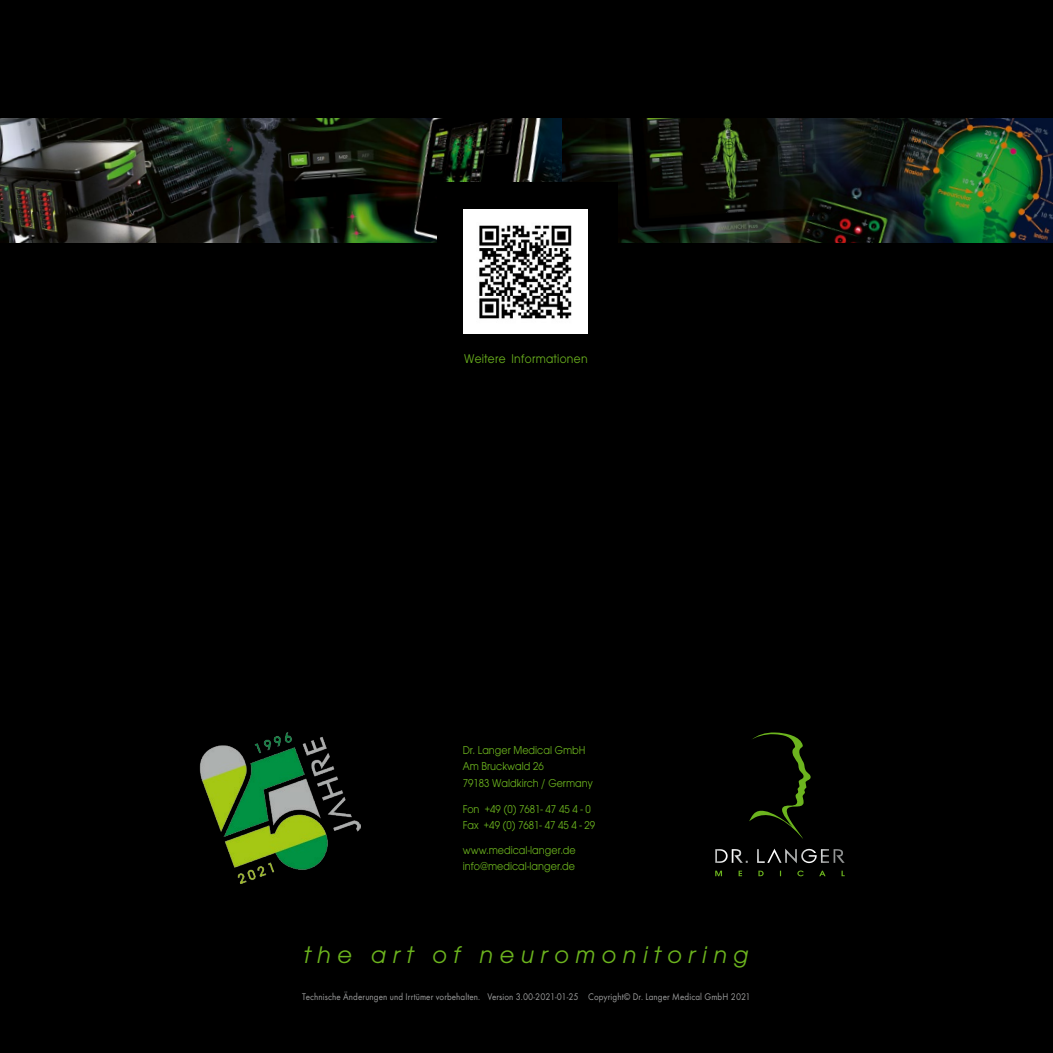
<style>
.page{position:relative;width:1053px;height:1053px;background:#fff}
.page>*{position:absolute;margin:0;border:0;box-sizing:border-box;transform-origin:0 0}
.t1{font:italic 25px "Avant Garde Gothic Itc T";letter-spacing:.255em;color:#6cb41e}
.t2{font:13.12px "Avant Garde Gothic Itc T";letter-spacing:.025em;color:#6cb41e;scale:.9 1}
.t3{font:11.88px/16.2px "Avant Garde Gothic Itc T";color:#6cb41e;scale:.9 1}
.t4{font:10px "Futura T";letter-spacing:.01em;color:#9d9e9e;scale:.9 1}
</style>
<div class="page">
<div style="left:0;top:0;width:1052px;height:1052px;background:#000"></div>
<img style="left:561px;top:118px;width:491px;height:124px">
<img style="left:0;top:118px;width:561px;height:124px">
<img style="left:200px;top:732px;width:160px;height:151px">
<svg style="left:715px;top:849px;width:13px;height:14px"></svg>
<img style="left:731px;top:848px;width:113px;height:15px">
<svg style="left:715px;top:870px;width:129px;height:6px"></svg>
<svg style="left:749px;top:732px;width:62px;height:107px"></svg>
<div style="left:437px;top:182px;width:181px;height:148px;background:#000"></div>
<div style="left:463px;top:209px;width:124px;height:124px;background:#fff"></div>
<img style="left:479px;top:225px;width:93px;height:94px">
<p class="t2" style="left:464px;top:350px;width:139px">Weitere Informationen</p>
<p class="t3" style="left:462px;top:741px;width:146px">Dr. Langer Medical GmbH<br>Am Bruckwald 26<br>79183 Waldkirch / Germany</p>
<p class="t3" style="left:462px;top:800px;width:149px">Fon +49 (0) 7681- 47 45 4 - 0<br>Fax +49 (0) 7681- 47 45 4 - 29</p>
<p class="t3" style="left:462px;top:841px;width:127px">www.medical-langer.de info@medical-langer.de</p>
<h1 class="t1" style="left:304px;top:940px;width:446px">the art of neuromonitoring</h1>
<p class="t4" style="left:302px;top:991px;width:500px">Technische Änderungen und Irrtümer vorbehalten. Version 3.00-2021-01-25 Copyright© Dr. Langer Medical GmbH 2021</p>
</div>
